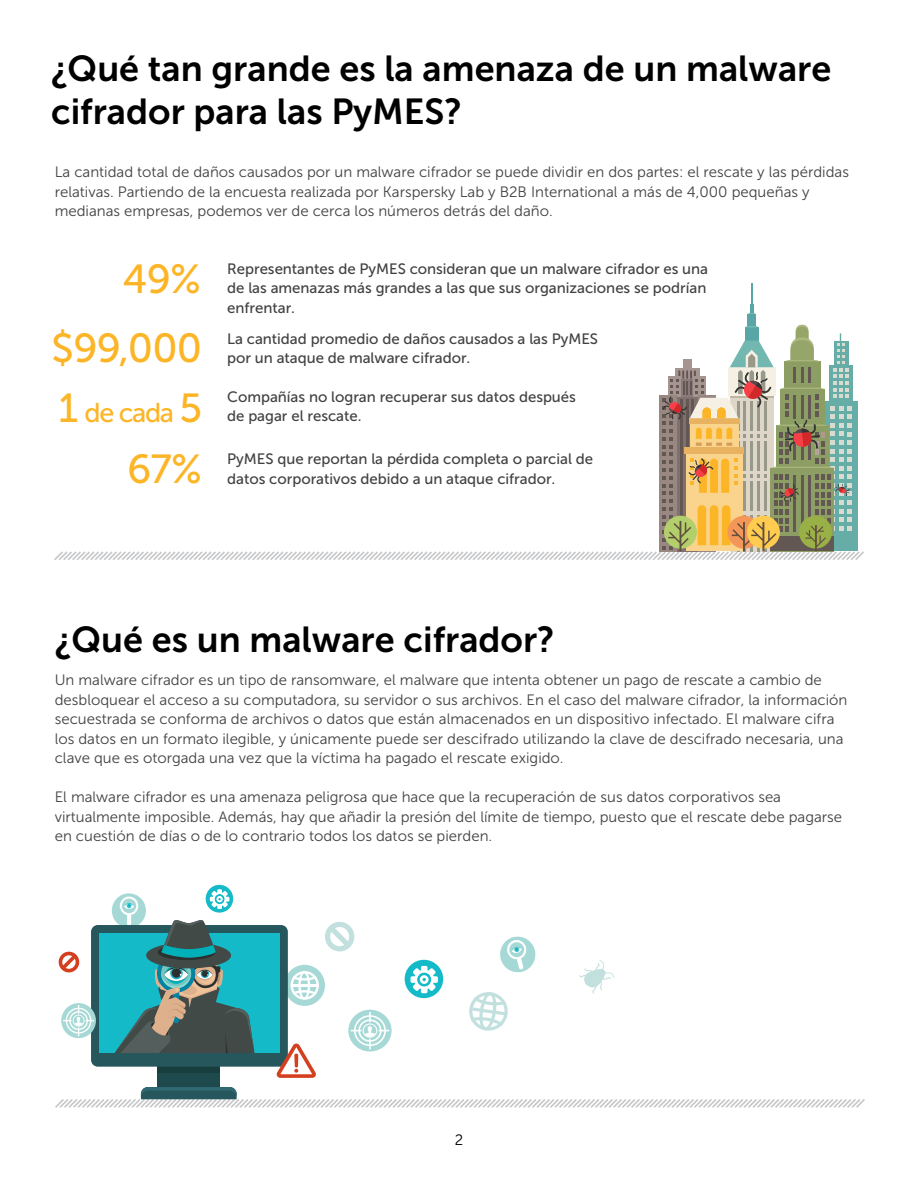
<style>
.page{position:relative;width:918px;height:1188px;background:#fff}
.page>*{position:absolute;margin:0;border:0;box-sizing:border-box;transform-origin:0 0}
.t1{font:40.5px/69.4px "Museo Sans 500";letter-spacing:-.02em;color:#fcb526;text-align:right}
.t2{font:36px/43.2px "Museo Sans 700";color:#000}
.t3{font:27px "Museo Sans 500";letter-spacing:-.05em;color:#fcb526}
.t4{font:15px/19.5px "Museo Sans 300";color:#414042}
.t5{font:15px/19.5px "Museo Sans 500";color:#414042}
.t6{font:15px "Museo Sans 300";color:#000}
.s1{font-size:40.5px}
</style>
<div class="page">
<div style="left:745px;top:327px;width:14px;height:14px;background:#59a6a6"></div>
<svg style="left:745px;top:326px;width:13px;height:1px"></svg>
<div style="left:747px;top:314px;width:9px;height:12px;background:#59a6a6"></div>
<svg style="left:748px;top:283px;width:8px;height:31px"></svg>
<div style="left:796px;top:325px;width:13px;height:43px;background:#abb87d;border-radius:6px"></div>
<div style="left:796px;top:327px;width:13px;height:43px;background:#96a66b;border-radius:6px"></div>
<svg style="left:54px;top:333px;width:810px;height:227px"></svg>
<div style="left:284px;top:965px;width:41px;height:41px;background:#a6d9d6;border-radius:50%"></div>
<div style="left:206px;top:885px;width:27px;height:28px;background:#14bac7;border-radius:50%"></div>
<svg style="left:210px;top:889px;width:19px;height:20px"></svg>
<div style="left:112px;top:893px;width:34px;height:35px;background:#a6d9d6;border-radius:50%"></div>
<hr style="left:127px;top:911px;width:4px;height:14px;background:#fff;border-radius:2px">
<svg style="left:120px;top:897px;width:18px;height:18px"></svg>
<div style="left:122px;top:899px;width:14px;height:14px;background:#a6d9d6;border-radius:50%"></div>
<svg style="left:124px;top:903px;width:10px;height:6px"></svg>
<svg style="left:126px;top:904px;width:6px;height:5px"></svg>
<div style="left:157px;top:1060px;width:62px;height:31px;background:#1f4a4d"></div>
<svg style="left:55px;top:1087px;width:810px;height:21px"></svg>
<svg style="left:59px;top:920px;width:260px;height:158px"></svg>
<div style="left:405px;top:960px;width:38px;height:38px;background:#14bac7;border-radius:50%"></div>
<svg style="left:410px;top:966px;width:28px;height:27px"></svg>
<svg style="left:500px;top:936px;width:36px;height:37px"></svg>
<svg style="left:348px;top:1010px;width:44px;height:42px"></svg>
<svg style="left:351px;top:1012px;width:38px;height:37px"></svg>
<svg style="left:325px;top:922px;width:29px;height:29px"></svg>
<svg style="left:579px;top:960px;width:35px;height:34px"></svg>
<svg style="left:469px;top:992px;width:39px;height:39px"></svg>
<h2 class="t2" style="left:51px;top:47px;width:782px">¿Qué tan grande es la amenaza de un malware cifrador para las PyMES?</h2>
<p class="t4" style="left:55px;top:162px;width:796px">La cantidad total de daños causados por un malware cifrador se puede dividir en dos partes: el rescate y las pérdidas relativas. Partiendo de la encuesta realizada por Karspersky Lab y B2B International a más de 4,000 pequeñas y medianas empresas, podemos ver de cerca los números detrás del daño.</p>
<h1 class="t1" style="left:51px;top:244px;width:153px">49% $99,000</h1>
<h3 class="t3" style="left:58px;top:398px;width:145px"><span class="s1">1</span> de cada <span class="s1">5</span></h3>
<h1 class="t1" style="left:127px;top:434px;width:76px">67%</h1>
<p class="t5" style="left:227px;top:259px;width:482px;text-align:justify">Representantes de PyMES consideran que un malware cifrador es una de las amenazas más grandes a las que sus organizaciones se podrían enfrentar.</p>
<p class="t5" style="left:227px;top:329px;width:372px">La cantidad promedio de daños causados a las PyMES por un ataque de malware cifrador.</p>
<p class="t5" style="left:227px;top:387px;width:350px">Compañías no logran recuperar sus datos después de pagar el rescate.</p>
<p class="t5" style="left:227px;top:449px;width:367px">PyMES que reportan la pérdida completa o parcial de datos corporativos debido a un ataque cifrador.</p>
<h2 class="t2" style="left:55px;top:618px;width:501px">¿Qué es un malware cifrador?</h2>
<p class="t4" style="left:55px;top:670px;width:794px">Un malware cifrador es un tipo de ransomware, el malware que intenta obtener un pago de rescate a cambio de desbloquear el acceso a su computadora, su servidor o sus archivos. En el caso del malware cifrador, la información secuestrada se conforma de archivos o datos que están almacenados en un dispositivo infectado. El malware cifra los datos en un formato ilegible, y únicamente puede ser descifrado utilizando la clave de descifrado necesaria, una clave que es otorgada una vez que la víctima ha pagado el rescate exigido.</p>
<p class="t4" style="left:55px;top:787px;width:789px">El malware cifrador es una amenaza peligrosa que hace que la recuperación de sus datos corporativos sea virtualmente imposible. Además, hay que añadir la presión del límite de tiempo, puesto que el rescate debe pagarse en cuestión de días o de lo contrario todos los datos se pierden.</p>
<p class="t6" style="left:455px;top:1132px;width:10px">2</p>
</div>
